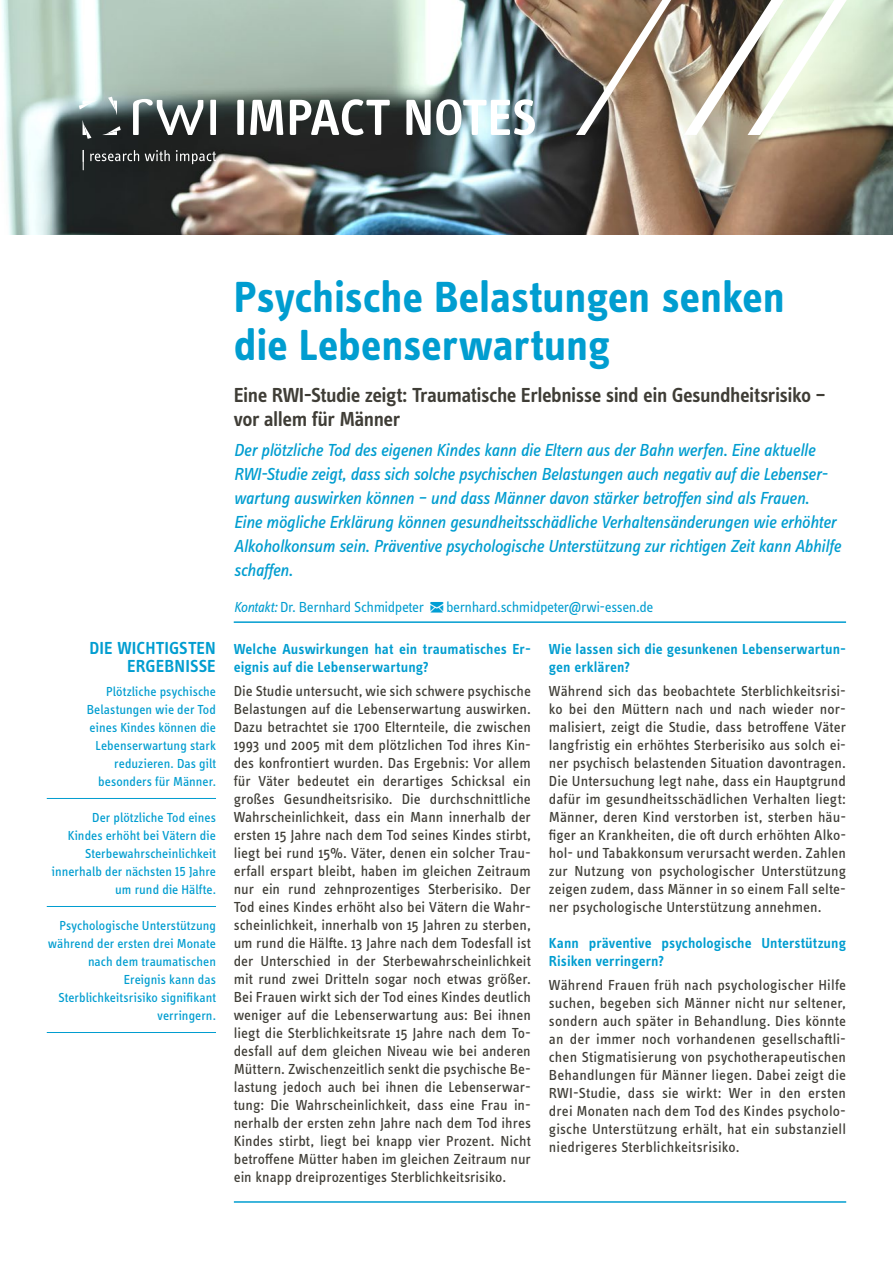
<style>
.page{position:relative;width:893px;height:1263px;background:#fff}
.page>*{position:absolute;margin:0;border:0;box-sizing:border-box;transform-origin:0 0}
.t1{font:600 52.5px "Info OT Text";letter-spacing:-.005em;color:#fff}
.t2{font:700 45px/48px "Info OT Text";letter-spacing:-.005em;color:#009dd0}
.t3{font:600 21px/24px "Info OT Text";letter-spacing:-.025em;color:#3f3d36}
.t4{font:italic 18px/24px "Info OT Text";letter-spacing:-.02em;color:#009dd0}
.t5{font:600 18px/18px "Info OT Text";letter-spacing:.005em;color:#009dd0;text-align:right}
.t6{font:15px/18px "Info OT Text";letter-spacing:.005em;color:#3f3d36;text-align:justify}
.t7{font:600 15px/18px "Info OT Text";letter-spacing:.005em;color:#009dd0}
.t8{font:15px "Info OT Text";letter-spacing:-.03em;color:#009dd0}
.t9{font:13.5px/18px "Info OT Disp";letter-spacing:.005em;color:#009dd0;text-align:right}
.s1{font-style:italic}
</style>
<div class="page">
<img style="left:2px;top:0;width:891px;height:234px">
<svg style="left:79px;top:101px;width:18px;height:8px"></svg>
<svg style="left:83px;top:120px;width:8px;height:19px"></svg>
<svg style="left:108px;top:97px;width:9px;height:18px"></svg>
<svg style="left:102px;top:126px;width:19px;height:9px"></svg>
<div style="left:210px;top:100px;width:6px;height:35px;background:#fff"></div>
<svg style="left:133px;top:99px;width:70px;height:36px"></svg>
<svg style="left:83px;top:150px;width:133px;height:20px;background:#404342"></svg>
<svg style="left:576px;top:0;width:95px;height:135px;background:#98816c"></svg>
<svg style="left:684px;top:0;width:163px;height:135px"></svg>
<hr style="left:234px;top:1201px;width:612px;height:2px;background:#009dd0">
<hr style="left:47px;top:798px;width:169px;height:1px;background:#009dd0">
<hr style="left:47px;top:906px;width:169px;height:1px;background:#009dd0">
<hr style="left:47px;top:1032px;width:169px;height:1px;background:#009dd0">
<hr style="left:234px;top:621px;width:612px;height:2px;background:#009dd0">
<h1 class="t1" style="left:234px;top:85px;width:305px">IMPACT NOTES</h1>
<p class="t5" style="left:89px;top:639px;width:128px">DIE WICHTIGSTEN<br>ERGEBNISSE</p>
<p class="t9" style="left:87px;top:682px;width:131px">Plötzliche psychische<br>Belastungen wie der Tod eines Kindes können die<br>Lebenserwartung stark reduzieren. Das gilt besonders für Männer.</p>
<p class="t9" style="left:52px;top:808px;width:166px">Der plötzliche Tod eines<br>Kindes erhöht bei Vätern die<br>Sterbewahrscheinlichkeit innerhalb der nächsten 15 Jahre um rund die Hälfte.</p>
<p class="t9" style="left:48px;top:916px;width:169px">Psychologische Unterstützung während der ersten drei Monate nach dem traumatischen<br>Ereignis kann das<br>Sterblichkeitsrisiko signifikant verringern.</p>
<h2 class="t2" style="left:234px;top:272px;width:553px">Psychische Belastungen senken die Lebenserwartung</h2>
<h3 class="t3" style="left:234px;top:383px;width:593px">Eine RWI-Studie zeigt: Traumatische Erlebnisse sind ein Gesundheitsrisiko – vor allem für Männer</h3>
<p class="t4" style="left:234px;top:438px;width:608px">Der plötzliche Tod des eigenen Kindes kann die Eltern aus der Bahn werfen. Eine aktuelle RWI-Studie zeigt, dass sich solche psychischen Belastungen auch negativ auf die Lebenser&shy;wartung auswirken können – und dass Männer davon stärker betroffen sind als Frauen.<br>Eine mögliche Erklärung können gesundheitsschädliche Verhaltensänderungen wie erhöhter Alkoholkonsum sein. Präventive psychologische Unterstützung zur richtigen Zeit kann Abhilfe schaffen.</p>
<p class="t8" style="left:234px;top:598px;width:192px"><span class="s1">Kontakt:</span> Dr. Bernhard Schmidpeter</p>
<p class="t8" style="left:446px;top:598px;width:209px">bernhard.schmidpeter@rwi-essen.de</p>
<p class="t7" style="left:234px;top:640px;width:299px">Welche Auswirkungen hat ein traumatisches Er&shy;eignis auf die Lebenserwartung?</p>
<p class="t6" style="left:234px;top:682px;width:299px">Die Studie untersucht, wie sich schwere psychische Belastungen auf die Lebenserwartung auswirken.<br>Dazu betrachtet sie 1700 Elternteile, die zwischen 1993 und 2005 mit dem plötzlichen Tod ihres Kin&shy;des konfrontiert wurden. Das Ergebnis: Vor allem für Väter bedeutet ein derartiges Schicksal ein großes Gesundheitsrisiko. Die durchschnittliche Wahrscheinlichkeit, dass ein Mann innerhalb der ersten 15 Jahre nach dem Tod seines Kindes stirbt, liegt bei rund 15%. Väter, denen ein solcher Trau&shy;erfall erspart bleibt, haben im gleichen Zeitraum nur ein rund zehnprozentiges Sterberisiko. Der Tod eines Kindes erhöht also bei Vätern die Wahr&shy;scheinlichkeit, innerhalb von 15 Jahren zu sterben, um rund die Hälfte. 13 Jahre nach dem Todesfall ist der Unterschied in der Sterbewahrscheinlichkeit mit rund zwei Dritteln sogar noch etwas größer.<br>Bei Frauen wirkt sich der Tod eines Kindes deutlich weniger auf die Lebenserwartung aus: Bei ihnen liegt die Sterblichkeitsrate 15 Jahre nach dem To&shy;desfall auf dem gleichen Niveau wie bei anderen Müttern. Zwischenzeitlich senkt die psychische Be&shy;lastung jedoch auch bei ihnen die Lebenserwar&shy;tung: Die Wahrscheinlichkeit, dass eine Frau in&shy;nerhalb der ersten zehn Jahre nach dem Tod ihres Kindes stirbt, liegt bei knapp vier Prozent. Nicht betroffene Mütter haben im gleichen Zeitraum nur ein knapp dreiprozentiges Sterblichkeitsrisiko.</p>
<p class="t7" style="left:549px;top:640px;width:299px">Wie lassen sich die gesunkenen Lebenserwartun&shy;gen erklären?</p>
<p class="t6" style="left:549px;top:682px;width:299px">Während sich das beobachtete Sterblichkeitsrisi&shy;ko bei den Müttern nach und nach wieder nor&shy;malisiert, zeigt die Studie, dass betroffene Väter langfristig ein erhöhtes Sterberisiko aus solch ei&shy;ner psychisch belastenden Situation davontragen.<br>Die Untersuchung legt nahe, dass ein Hauptgrund dafür im gesundheitsschädlichen Verhalten liegt:<br>Männer, deren Kind verstorben ist, sterben häu&shy;figer an Krankheiten, die oft durch erhöhten Alko&shy;hol- und Tabakkonsum verursacht werden. Zahlen zur Nutzung von psychologischer Unterstützung zeigen zudem, dass Männer in so einem Fall selte&shy;ner psychologische Unterstützung annehmen.</p>
<p class="t7" style="left:549px;top:934px;width:299px">Kann präventive psychologische Unterstützung<br>Risiken verringern?</p>
<p class="t6" style="left:549px;top:976px;width:299px">Während Frauen früh nach psychologischer Hilfe suchen, begeben sich Männer nicht nur seltener, sondern auch später in Behandlung. Dies könnte an der immer noch vorhandenen gesellschaftli&shy;chen Stigmatisierung von psychotherapeutischen Behandlungen für Männer liegen. Dabei zeigt die RWI-Studie, dass sie wirkt: Wer in den ersten drei Monaten nach dem Tod des Kindes psycholo&shy;gische Unterstützung erhält, hat ein substanziell niedrigeres Sterblichkeitsrisiko.</p>
</div>
